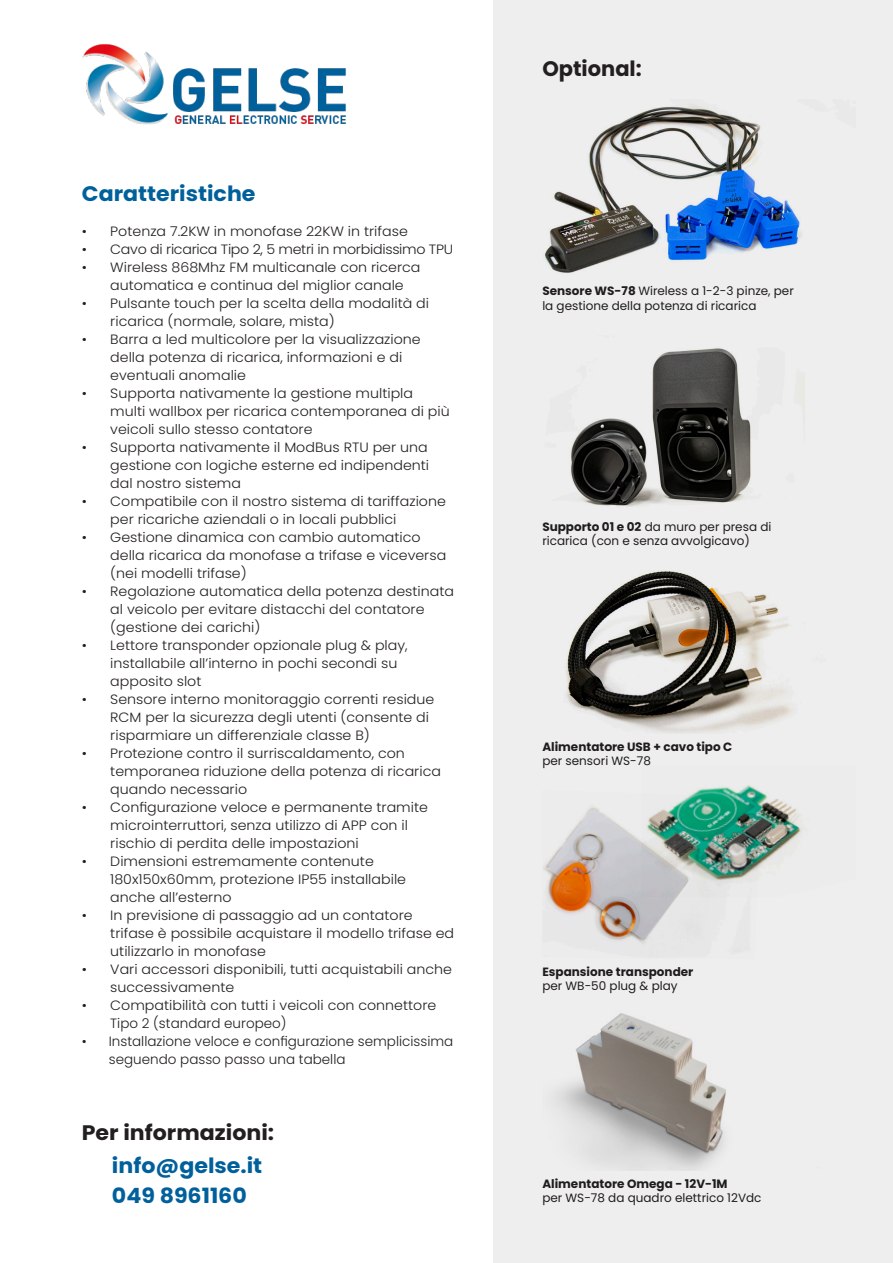
<style>
.page{position:relative;width:893px;height:1263px;background:#fff}
.page>*{position:absolute;margin:0;border:0;box-sizing:border-box;transform-origin:0 0}
.t1{font:700 21px "Poppins";color:#00609c;scale:1.05 1}
.t2{font:700 21px "Poppins";color:#231f20;scale:1.05 1}
.t3{font:700 21px "Poppins";color:#231f20}
.t4{font:300 13.5px/18px "Poppins";color:#231f20;scale:1.05 1}
.t5{font:300 13.5px/18px "Poppins";color:#231f20}
.t6{font:300 13.5px "Poppins";letter-spacing:-.02em;color:#231f20;scale:1.05 1}
.t7{font:12px/14.4px "Poppins";color:#231f20}
.t8{font:700 12px "Poppins";color:#231f20}
.s1{font-weight:700}
</style>
<div class="page">
<div style="left:493px;top:0;width:400px;height:1263px;background:#eeeeef"></div>
<img style="left:82px;top:44px;width:264px;height:81px">
<img style="left:544px;top:102px;width:257px;height:171px">
<img style="left:555px;top:1013px;width:171px;height:157px">
<img style="left:571px;top:348px;width:233px;height:159px">
<img style="left:566px;top:571px;width:227px;height:162px">
<img style="left:543px;top:806px;width:206px;height:146px">
<img style="left:641px;top:785px;width:161px;height:112px">
<p class="t1" style="left:82px;top:182px;width:167px">Caratteristiche</p>
<p class="t4" style="left:82px;top:222px;width:312px">• Potenza 7.2KW in monofase 22KW in trifase</p>
<p class="t6" style="left:82px;top:241px;width:355px">• Cavo di ricarica Tipo 2, 5 metri in morbidissimo TPU</p>
<p class="t4" style="left:110px;top:258px;width:297px;text-indent:-28px">• Wireless 868Mhz FM multicanale con ricerca automatica e continua del miglior canale</p>
<p class="t4" style="left:110px;top:294px;width:305px;text-indent:-28px">• Pulsante touch per la scelta della modalità di ricarica (normale, solare, mista)</p>
<p class="t4" style="left:110px;top:330px;width:297px;text-indent:-28px">• Barra a led multicolore per la visualizzazione della potenza di ricarica, informazioni e di eventuali anomalie</p>
<p class="t4" style="left:110px;top:384px;width:325px;text-indent:-28px">• Supporta nativamente la gestione multipla multi wallbox per ricarica contemporanea di più veicoli sullo stesso contatore</p>
<p class="t4" style="left:110px;top:438px;width:305px;text-align:justify;text-indent:-28px">• Supporta nativamente il ModBus RTU per una gestione con logiche esterne ed indipendenti dal nostro sistema</p>
<p class="t4" style="left:110px;top:492px;width:321px;text-indent:-28px">• Compatibile con il nostro sistema di tariffazione per ricariche aziendali o in locali pubblici</p>
<p class="t4" style="left:110px;top:528px;width:321px;text-indent:-28px">• Gestione dinamica con cambio automatico della ricarica da monofase a trifase e viceversa (nei modelli trifase)</p>
<p class="t4" style="left:110px;top:582px;width:329px;text-indent:-28px">• Regolazione automatica della potenza destinata al veicolo per evitare distacchi del contatore (gestione dei carichi)</p>
<p class="t4" style="left:110px;top:636px;width:285px;text-indent:-28px">• Lettore transponder opzionale plug &amp; play, installabile all’interno in pochi secondi su apposito slot</p>
<p class="t4" style="left:110px;top:690px;width:310px;text-indent:-28px">• Sensore interno monitoraggio correnti residue<br>RCM per la sicurezza degli utenti (consente di risparmiare un differenziale classe B)</p>
<p class="t4" style="left:110px;top:744px;width:316px;text-indent:-28px">• Protezione contro il surriscaldamento, con temporanea riduzione della potenza di ricarica quando necessario</p>
<p class="t4" style="left:110px;top:798px;width:304px;text-indent:-28px">• Configurazione veloce e permanente tramite microinterruttori, senza utilizzo di APP con il rischio di perdita delle impostazioni</p>
<p class="t4" style="left:110px;top:852px;width:283px;text-indent:-28px">• Dimensioni estremamente contenute<br>180x150x60mm, protezione IP55 installabile anche all’esterno</p>
<p class="t4" style="left:110px;top:906px;width:329px;text-indent:-28px">• In previsione di passaggio ad un contatore trifase è possibile acquistare il modello trifase ed utilizzarlo in monofase</p>
<p class="t4" style="left:110px;top:960px;width:327px;text-indent:-28px">• Vari accessori disponibili, tutti acquistabili anche successivamente</p>
<p class="t4" style="left:110px;top:996px;width:312px;text-indent:-28px">• Compatibilità con tutti i veicoli con connettore<br>Tipo 2 (standard europeo)</p>
<p class="t5" style="left:109px;top:1032px;width:346px;text-indent:-27px">• Installazione veloce e configurazione semplicissima seguendo passo passo una tabella</p>
<p class="t2" style="left:82px;top:1120px;width:185px">Per informazioni:</p>
<p class="t1" style="left:112px;top:1154px;width:145px">info@gelse.it</p>
<p class="t1" style="left:112px;top:1184px;width:130px">049 8961160</p>
<p class="t3" style="left:542px;top:57px;width:101px">Optional:</p>
<p class="t7" style="left:542px;top:284px;width:253px"><span class="s1">Sensore WS-78</span> Wireless a 1-2-3 pinze, per la gestione della potenza di ricarica</p>
<p class="t7" style="left:542px;top:519px;width:231px"><span class="s1">Supporto 01 e 02</span> da muro per presa di ricarica (con e senza avvolgicavo)</p>
<p class="t8" style="left:542px;top:740px;width:192px">Alimentatore USB + cavo tipo C</p>
<p class="t7" style="left:542px;top:754px;width:110px">per sensori WS-78</p>
<p class="t8" style="left:542px;top:964px;width:152px">Espansione transponder</p>
<p class="t7" style="left:542px;top:979px;width:137px">per WB-50 plug &amp; play</p>
<p class="t8" style="left:542px;top:1177px;width:187px">Alimentatore Omega - 12V-1M</p>
<p class="t7" style="left:542px;top:1191px;width:221px">per WS-78 da quadro elettrico 12Vdc</p>
</div>
